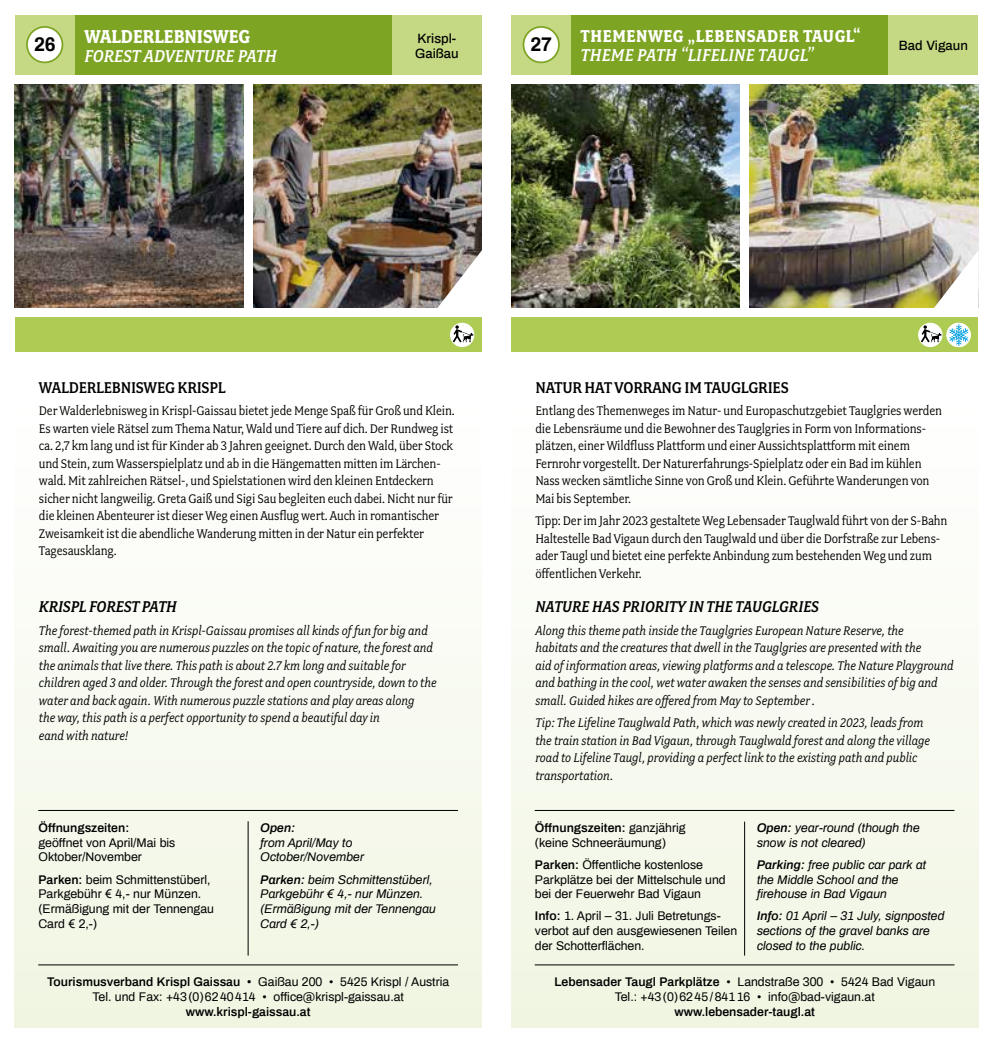
<style>
.page{position:relative;width:993px;height:1042px;background:#fff}
.page>*{position:absolute;margin:0;border:0;box-sizing:border-box;transform-origin:0 0}
.t1{font:700 21px "Fairplex Narrow";color:#fff}
.t2{font:700 19.25px "Fairplex Narrow OT";letter-spacing:.03em;color:#fff}
.t3{font:italic 19.25px "Fairplex Narrow OT Med";letter-spacing:.01em;color:#fff}
.t4{font:italic 500 19.25px "Fairplex Narrow";color:#fff}
.t5{font:700 19.25px "Archivo";color:#000}
.t6{font:500 17.5px "Fairplex Narrow OT";letter-spacing:-.01em;color:#000}
.t7{font:italic 17.5px "Fairplex Narrow OT Med";color:#000}
.t8{font:14px/17.5px "Fairplex Narrow OT";letter-spacing:-.01em;color:#000}
.t9{font:italic 14px/17.5px "Fairplex Narrow OT";color:#000}
.t10{font:500 13.12px/15.8px "Archivo";color:#000}
.t11{font:12.25px/14.7px "Archivo";color:#000}
.t12{font:italic 12.25px/14.7px "Archivo";color:#000}
.t13{font:600 12.25px "Archivo";color:#000}
.t14{font:italic 600 12.25px "Archivo";color:#000}
.s1{font-weight:600}
</style>
<div class="page">
<div style="left:15px;top:394px;width:466px;height:633px;background:linear-gradient(to bottom,#fff,#f0f5e2)"></div>
<div style="left:15px;top:317px;width:466px;height:35px;background:#aecc53"></div>
<div style="left:74px;top:15px;width:318px;height:59px;background:#7ea424"></div>
<div style="left:15px;top:15px;width:59px;height:59px;background:#c5d984"></div>
<div style="left:392px;top:15px;width:89px;height:59px;background:#c5d984"></div>
<img style="left:15px;top:84px;width:228px;height:224px">
<img style="left:253px;top:84px;width:228px;height:224px">
<div style="left:27px;top:27px;width:35px;height:35px;background:#fff;border-radius:50%"></div>
<div style="left:26px;top:26px;width:37px;height:37px;border:2px solid #7ea424;border-radius:50%"></div>
<svg style="left:437px;top:250px;width:45px;height:58px"></svg>
<hr style="left:38px;top:964px;width:420px;height:1px;background:#000">
<hr style="left:38px;top:810px;width:420px;height:1px;background:#000">
<hr style="left:247px;top:821px;width:1px;height:134px;background:#000">
<div style="left:511px;top:394px;width:466px;height:633px;background:linear-gradient(to bottom,#fff,#f0f5e2)"></div>
<div style="left:511px;top:317px;width:466px;height:35px;background:#aecc53"></div>
<div style="left:571px;top:15px;width:317px;height:59px;background:#7ea424"></div>
<div style="left:511px;top:15px;width:60px;height:59px;background:#c5d984"></div>
<div style="left:888px;top:15px;width:89px;height:59px;background:#c5d984"></div>
<img style="left:511px;top:84px;width:228px;height:224px">
<img style="left:749px;top:84px;width:228px;height:224px">
<div style="left:523px;top:27px;width:35px;height:35px;background:#fff;border-radius:50%"></div>
<div style="left:522px;top:26px;width:37px;height:37px;border:2px solid #7ea424;border-radius:50%"></div>
<svg style="left:933px;top:250px;width:45px;height:58px"></svg>
<svg style="left:917px;top:323px;width:25px;height:24px"></svg>
<svg style="left:920px;top:325px;width:21px;height:18px"></svg>
<hr style="left:534px;top:964px;width:420px;height:1px;background:#000">
<hr style="left:534px;top:810px;width:420px;height:1px;background:#000">
<hr style="left:744px;top:821px;width:1px;height:134px;background:#000">
<div style="left:450px;top:323px;width:24px;height:24px;background:#fff;border-radius:50%"></div>
<svg style="left:452px;top:325px;width:21px;height:18px"></svg>
<svg style="left:946px;top:323px;width:24px;height:24px"></svg>
<svg style="left:948px;top:324px;width:20px;height:22px"></svg>
<h2 class="t5" style="left:34px;top:31px;width:23px">26</h2>
<h1 class="t1" style="left:84px;top:25px;width:167px">WALDERLEBNISWEG</h1>
<h2 class="t4" style="left:84px;top:45px;width:194px">FOREST ADVENTURE PATH</h2>
<p class="t10" style="left:415px;top:30px;width:45px">Krispl-<br>Gaißau</p>
<h2 class="t2" style="left:580px;top:25px;width:281px">THEMENWEG „LEBENSADER TAUGL“</h2>
<h2 class="t3" style="left:580px;top:44px;width:234px">THEME PATH “LIFELINE TAUGL”</h2>
<h2 class="t5" style="left:530px;top:31px;width:23px">27</h2>
<p class="t10" style="left:898px;top:37px;width:70px">Bad Vigaun</p>
<p class="t6" style="left:39px;top:377px;width:188px">WALDERLEBNISWEG KRISPL</p>
<p class="t8" style="left:39px;top:402px;width:417px">Der Walderlebnisweg in Krispl-Gaissau bietet jede Menge Spaß für Groß und Klein.<br>Es warten viele Rätsel zum Thema Natur, Wald und Tiere auf dich. Der Rundweg ist ca. 2,7 km lang und ist für Kinder ab 3 Jahren geeignet. Durch den Wald, über Stock und Stein, zum Wasserspielplatz und ab in die Hängematten mitten im Lärchen&shy;wald. Mit zahlreichen Rätsel-, und Spielstationen wird den kleinen Entdeckern sicher nicht langweilig. Greta Gaiß und Sigi Sau begleiten euch dabei. Nicht nur für die kleinen Abenteurer ist dieser Weg einen Ausflug wert. Auch in romantischer Zweisamkeit ist die abendliche Wanderung mitten in der Natur ein perfekter Tagesausklang.</p>
<p class="t7" style="left:39px;top:597px;width:139px">KRISPL FOREST PATH</p>
<p class="t9" style="left:39px;top:621px;width:399px">The forest-themed path in Krispl-Gaissau promises all kinds of fun for big and small. Awaiting you are numerous puzzles on the topic of nature, the forest and the animals that live there. This path is about 2.7 km long and suitable for children aged 3 and older. Through the forest and open countryside, down to the water and back again. With numerous puzzle stations and play areas along<br>the way, this path is a perfect opportunity to spend a beautiful day in<br>eand with nature!</p>
<p class="t13" style="left:38px;top:819px;width:92px">Öffnungszeiten:</p>
<p class="t11" style="left:38px;top:834px;width:138px">geöffnet von April/Mai bis<br>Oktober/November</p>
<p class="t11" style="left:38px;top:871px;width:177px"><span class="s1">Parken:</span> beim Schmittenstüberl,<br>Parkgebühr € 4,- nur Münzen. (Ermäßigung mit der Tennengau<br>Card € 2,-)</p>
<p class="t14" style="left:260px;top:819px;width:36px">Open:</p>
<p class="t12" style="left:260px;top:834px;width:105px">from April/May to<br>October/November</p>
<p class="t12" style="left:260px;top:871px;width:177px"><span class="s1">Parken:</span> beim Schmittenstüberl,<br>Parkgebühr € 4,- nur Münzen. (Ermäßigung mit der Tennengau<br>Card € 2,-)</p>
<p class="t11" style="left:47px;top:974px;width:403px;text-align:center"><span class="s1">Tourismusverband Krispl Gaissau •</span> Gaißau 200 • 5425 Krispl / Austria<br>Tel. und Fax: +43(0)6240414 • office@krispl-gaissau.at</p>
<p class="t13" style="left:186px;top:1003px;width:126px">www.krispl-gaissau.at</p>
<p class="t6" style="left:535px;top:377px;width:255px">NATUR HAT VORRANG IM TAUGLGRIES</p>
<p class="t8" style="left:535px;top:402px;width:408px">Entlang des Themenweges im Natur- und Europaschutzgebiet Tauglgries werden die Lebensräume und die Bewohner des Tauglgries in Form von Informations&shy;plätzen, einer Wildfluss Plattform und einer Aussichtsplattform mit einem Fernrohr vorgestellt. Der Naturerfahrungs-Spielplatz oder ein Bad im kühlen Nass wecken sämtliche Sinne von Groß und Klein. Geführte Wanderungen von Mai bis September.</p>
<p class="t8" style="left:535px;top:512px;width:413px">Tipp: Der im Jahr 2023 gestaltete Weg Lebensader Tauglwald führt von der S-Bahn Haltestelle Bad Vigaun durch den Tauglwald und über die Dorfstraße zur Lebens&shy;ader Taugl und bietet eine perfekte Anbindung zum bestehenden Weg und zum öffentlichen Verkehr.</p>
<p class="t7" style="left:535px;top:597px;width:285px">NATURE HAS PRIORITY IN THE TAUGLGRIES</p>
<p class="t9" style="left:535px;top:621px;width:419px">Along this theme path inside the Tauglgries European Nature Reserve, the<br>habitats and the creatures that dwell in the Tauglgries are presented with the<br>aid of information areas, viewing platforms and a telescope. The Nature Playground and bathing in the cool, wet water awaken the senses and sensibilities of big and small. Guided hikes are offered from May to September .</p>
<p class="t9" style="left:535px;top:714px;width:396px">Tip: The Lifeline Tauglwald Path, which was newly created in 2023, leads from the train station in Bad Vigaun, through Tauglwald forest and along the village road to Lifeline Taugl, providing a perfect link to the existing path and public transportation.</p>
<p class="t11" style="left:535px;top:820px;width:152px"><span class="s1">Öffnungszeiten:</span> ganzjährig (keine Schneeräumung)</p>
<p class="t11" style="left:535px;top:856px;width:192px"><span class="s1">Parken:</span> Öffentliche kostenlose<br>Parkplätze bei der Mittelschule und bei der Feuerwehr Bad Vigaun</p>
<p class="t11" style="left:535px;top:908px;width:204px"><span class="s1">Info:</span> 1. April – 31. Juli Betretungs&shy;verbot auf den ausgewiesenen Teilen der Schotterflächen.</p>
<p class="t12" style="left:756px;top:820px;width:164px"><span class="s1">Open:</span> year-round (though the snow is not cleared)</p>
<p class="t12" style="left:756px;top:856px;width:171px"><span class="s1">Parking:</span> free public car park at the Middle School and the firehouse in Bad Vigaun</p>
<p class="t12" style="left:756px;top:908px;width:189px"><span class="s1">Info:</span> 01 April – 31 July, signposted sections of the gravel banks are closed to the public.</p>
<p class="t11" style="left:554px;top:974px;width:382px;text-align:center"><span class="s1">Lebensader Taugl Parkplätze</span> • Landstraße 300 • 5424 Bad Vigaun<br>Tel.: +43(0)6245/84116 • info@bad-vigaun.at</p>
<p class="t13" style="left:674px;top:1003px;width:142px">www.lebensader-taugl.at</p>
</div>
